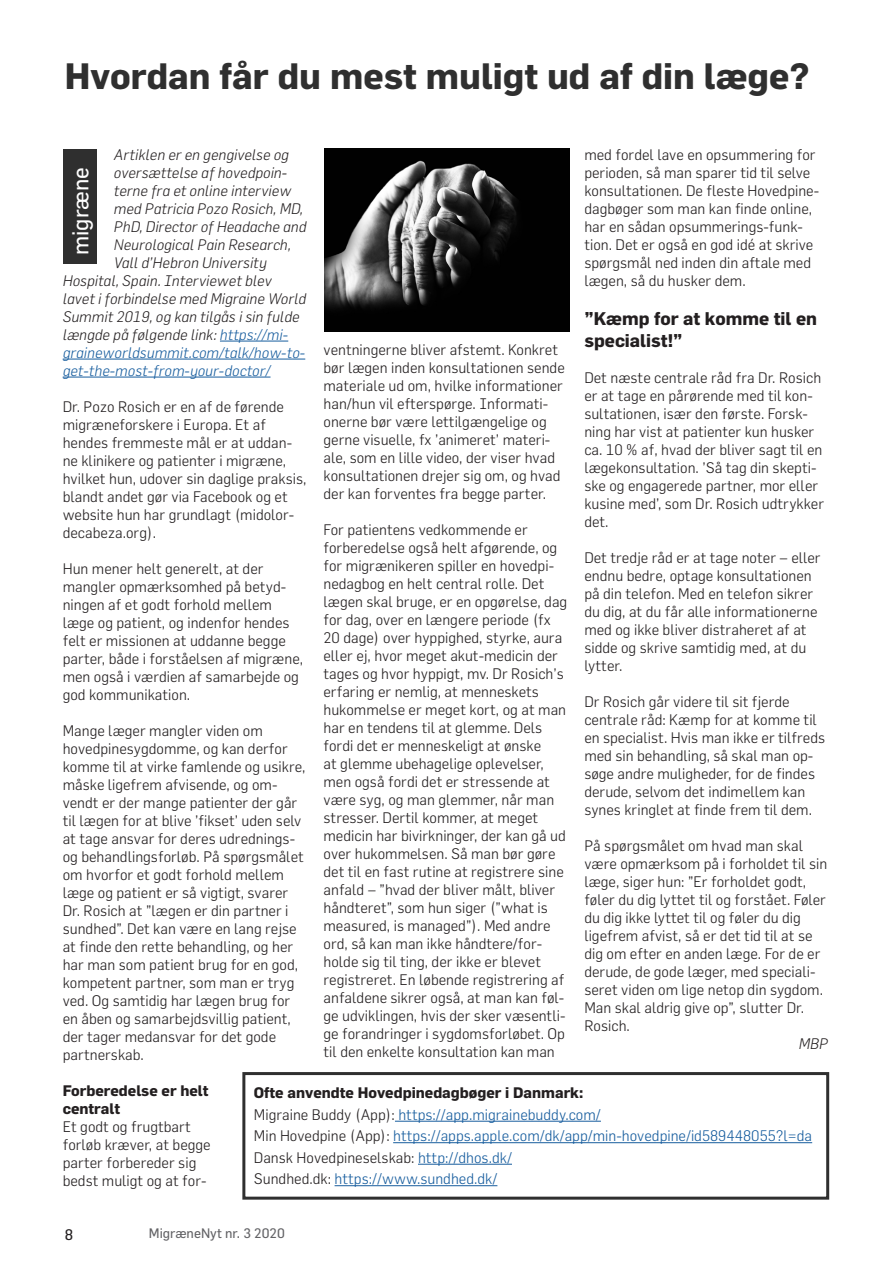
<style>
.page{position:relative;width:893px;height:1263px;background:#fff}
.page>*{position:absolute;margin:0;border:0;box-sizing:border-box;transform-origin:0 0}
.t1{font:700 36px "Flama";color:#2f2f2f}
.t2{font:22.5px "Flama";color:#fff}
.t3{font:700 18px/21.6px "Flama";color:#231f20}
.Tekstboks_migrænenyt{font:300 15px/18px "Flama";color:#231f20}
.t4{font:italic 300 15px "Flama";color:#231f20}
.Tekstboks_migrænenyt-2{font:300 15px "Flama";color:#175d9e}
.t5{font:italic 300 15px "Flama";color:#175d9e}
.Tekstboks_migrænenyt-3{font:700 15px/18px "Flama";color:#231f20}
.t6{font:15px "Flama";color:#231f20}
.t7{font:13.5px "Flama";color:#636366}
.s1{color:#175d9e}
.s2{color:#231f20}
</style>
<div class="page">
<hr style="left:220px;top:341px;width:68px;height:1px;background:#175d9e">
<hr style="left:63px;top:359px;width:242px;height:1px;background:#175d9e">
<hr style="left:63px;top:377px;width:208px;height:1px;background:#175d9e">
<img style="left:325px;top:149px;width:244px;height:183px">
<div style="left:64px;top:149px;width:33px;height:115px;background:#2f2f2f"></div>
<hr style="left:395px;top:1121px;width:206px;height:1px;background:#175d9e">
<hr style="left:393px;top:1142px;width:419px;height:1px;background:#175d9e">
<hr style="left:418px;top:1164px;width:94px;height:1px;background:#175d9e">
<hr style="left:335px;top:1185px;width:162px;height:1px;background:#175d9e">
<div style="left:242px;top:1072px;width:587px;height:127px;border:3px solid #2f2f2f"></div>
<p class="t1" style="left:65px;top:55px;width:746px">Hvordan får du mest muligt ud af din læge?</p>
<p class="Tekstboks_migrænenyt" style="left:584px;top:145px;width:236px">med fordel lave en opsummering for perioden, så man sparer tid til selve konsultationen. De fleste Hovedpine&shy;dagbøger som man kan finde online, har en sådan opsummerings-funk&shy;tion. Det er også en god idé at skrive spørgsmål ned inden din aftale med lægen, så du husker dem.</p>
<p class="t3" style="left:584px;top:307px;width:234px">”Kæmp for at komme til en specialist!”</p>
<p class="Tekstboks_migrænenyt" style="left:584px;top:368px;width:241px">Det næste centrale råd fra Dr. Rosich er at tage en pårørende med til kon&shy;sultationen, især den første. Forsk&shy;ning har vist at patienter kun husker ca. 10 % af, hvad der bliver sagt til en lægekonsultation. ’Så tag din skepti&shy;ske og engagerede partner, mor eller kusine med’, som Dr. Rosich udtrykker det.</p>
<p class="Tekstboks_migrænenyt" style="left:584px;top:548px;width:238px">Det tredje råd er at tage noter – eller endnu bedre, optage konsultationen på din telefon. Med en telefon sikrer du dig, at du får alle informationerne med og ikke bliver distraheret af at sidde og skrive samtidig med, at du lytter.</p>
<p class="Tekstboks_migrænenyt" style="left:584px;top:692px;width:242px">Dr Rosich går videre til sit fjerde centrale råd: Kæmp for at komme til en specialist. Hvis man ikke er tilfreds med sin behandling, så skal man op&shy;søge andre muligheder, for de findes derude, selvom det indimellem kan synes kringlet at finde frem til dem.</p>
<p class="Tekstboks_migrænenyt" style="left:584px;top:836px;width:244px">På spørgsmålet om hvad man skal være opmærksom på i forholdet til sin læge, siger hun: ”Er forholdet godt, føler du dig lyttet til og forstået. Føler du dig ikke lyttet til og føler du dig ligefrem afvist, så er det tid til at se dig om efter en anden læge. For de er derude, de gode læger, med speciali&shy;seret viden om lige netop din sygdom.<br>Man skal aldrig give op”, slutter Dr.<br>Rosich.</p>
<p class="t4" style="left:799px;top:1034px;width:31px">MBP</p>
<p class="t4" style="left:114px;top:145px;width:177px">Artiklen er en gengivelse og</p>
<p class="t4" style="left:114px;top:163px;width:175px">oversættelse af hovedpoin-</p>
<p class="t4" style="left:114px;top:181px;width:179px">terne fra et online interview</p>
<p class="t4" style="left:114px;top:199px;width:191px">med Patricia Pozo Rosich, MD,</p>
<p class="t4" style="left:114px;top:217px;width:194px">PhD, Director of Headache and</p>
<p class="t4" style="left:114px;top:235px;width:179px">Neurological Pain Research,</p>
<p class="t4" style="left:114px;top:253px;width:154px">Vall d’Hebron University</p>
<p class="t4" style="left:63px;top:271px;width:211px">Hospital, Spain. Interviewet blev</p>
<p class="t4" style="left:63px;top:289px;width:245px">lavet i forbindelse med Migraine World</p>
<p class="t4" style="left:63px;top:307px;width:238px">Summit 2019, og kan tilgås i sin fulde</p>
<p class="t4" style="left:63px;top:325px;width:227px">længde på følgende link: <span class="s1">https://mi-</span></p>
<p class="t5" style="left:63px;top:343px;width:244px">graineworldsummit.com/talk/how-to-</p>
<p class="t5" style="left:63px;top:361px;width:209px">get-the-most-from-your-doctor/</p>
<p class="Tekstboks_migrænenyt" style="left:63px;top:397px;width:245px">Dr. Pozo Rosich er en af de førende migræneforskere i Europa. Et af hendes fremmeste mål er at uddan&shy;ne klinikere og patienter i migræne, hvilket hun, udover sin daglige praksis, blandt andet gør via Facebook og et website hun har grundlagt (midolor&shy;decabeza.org).</p>
<p class="Tekstboks_migrænenyt" style="left:63px;top:559px;width:242px">Hun mener helt generelt, at der mangler opmærksomhed på betyd&shy;ningen af et godt forhold mellem læge og patient, og indenfor hendes felt er missionen at uddanne begge parter, både i forståelsen af migræne, men også i værdien af samarbejde og god kommunikation.</p>
<p class="Tekstboks_migrænenyt" style="left:63px;top:721px;width:244px">Mange læger mangler viden om hovedpinesygdomme, og kan derfor komme til at virke famlende og usikre, måske ligefrem afvisende, og om&shy;vendt er der mange patienter der går til lægen for at blive ’fikset’ uden selv at tage ansvar for deres udrednings&shy;og behandlingsforløb. På spørgsmålet om hvorfor et godt forhold mellem læge og patient er så vigtigt, svarer Dr. Rosich at ”lægen er din partner i sundhed”. Det kan være en lang rejse at finde den rette behandling, og her har man som patient brug for en god, kompetent partner, som man er tryg ved. Og samtidig har lægen brug for en åben og samarbejdsvillig patient, der tager medansvar for det gode partnerskab.</p>
<p class="Tekstboks_migrænenyt-3" style="left:63px;top:1081px;width:147px">Forberedelse er helt centralt</p>
<p class="Tekstboks_migrænenyt" style="left:63px;top:1117px;width:149px">Et godt og frugtbart forløb kræver, at begge parter forbereder sig bedst muligt og at for-</p>
<p class="t2" style="left:67px;top:255px;width:90px;rotate:-90deg">migræne</p>
<p class="Tekstboks_migrænenyt" style="left:324px;top:340px;width:243px">ventningerne bliver afstemt. Konkret bør lægen inden konsultationen sende materiale ud om, hvilke informationer han/hun vil efterspørge. Informati&shy;onerne bør være lettilgængelige og gerne visuelle, fx ’animeret’ materi&shy;ale, som en lille video, der viser hvad konsultationen drejer sig om, og hvad der kan forventes fra begge parter.</p>
<p class="Tekstboks_migrænenyt" style="left:324px;top:520px;width:245px">For patientens vedkommende er forberedelse også helt afgørende, og for migrænikeren spiller en hovedpi&shy;nedagbog en helt central rolle. Det lægen skal bruge, er en opgørelse, dag for dag, over en længere periode (fx 20 dage) over hyppighed, styrke, aura eller ej, hvor meget akut-medicin der tages og hvor hyppigt, mv. Dr Rosich’s erfaring er nemlig, at menneskets hukommelse er meget kort, og at man har en tendens til at glemme. Dels fordi det er menneskeligt at ønske<br>at glemme ubehagelige oplevelser, men også fordi det er stressende at være syg, og man glemmer, når man stresser. Dertil kommer, at meget medicin har bivirkninger, der kan gå ud over hukommelsen. Så man bør gøre det til en fast rutine at registrere sine anfald – ”hvad der bliver målt, bliver håndteret”, som hun siger (”what is measured, is managed”). Med andre ord, så kan man ikke håndtere/for&shy;holde sig til ting, der ikke er blevet registreret. En løbende registrering af anfaldene sikrer også, at man kan føl&shy;ge udviklingen, hvis der sker væsentli&shy;ge forandringer i sygdomsforløbet. Op til den enkelte konsultation kan man</p>
<p class="Tekstboks_migrænenyt-3" style="left:254px;top:1083px;width:331px">Ofte anvendte Hovedpinedagbøger i Danmark:</p>
<p class="Tekstboks_migrænenyt-2" style="left:254px;top:1105px;width:349px"><span class="s2">Migraine Buddy (App):</span> https://app.migrainebuddy.com/</p>
<p class="Tekstboks_migrænenyt-2" style="left:254px;top:1127px;width:560px"><span class="s2">Min Hovedpine (App):</span> https://apps.apple.com/dk/app/min-hovedpine/id589448055?l=da</p>
<p class="Tekstboks_migrænenyt" style="left:254px;top:1148px;width:260px">Dansk Hovedpineselskab: <span class="s1">http://dhos.dk/</span></p>
<p class="Tekstboks_migrænenyt-2" style="left:254px;top:1170px;width:245px"><span class="s2">Sundhed.dk:</span> https://www.sundhed.dk/</p>
<p class="t6" style="left:65px;top:1225px;width:10px">8</p>
<p class="t7" style="left:149px;top:1224px;width:137px">MigræneNyt nr. 3 2020</p>
</div>
